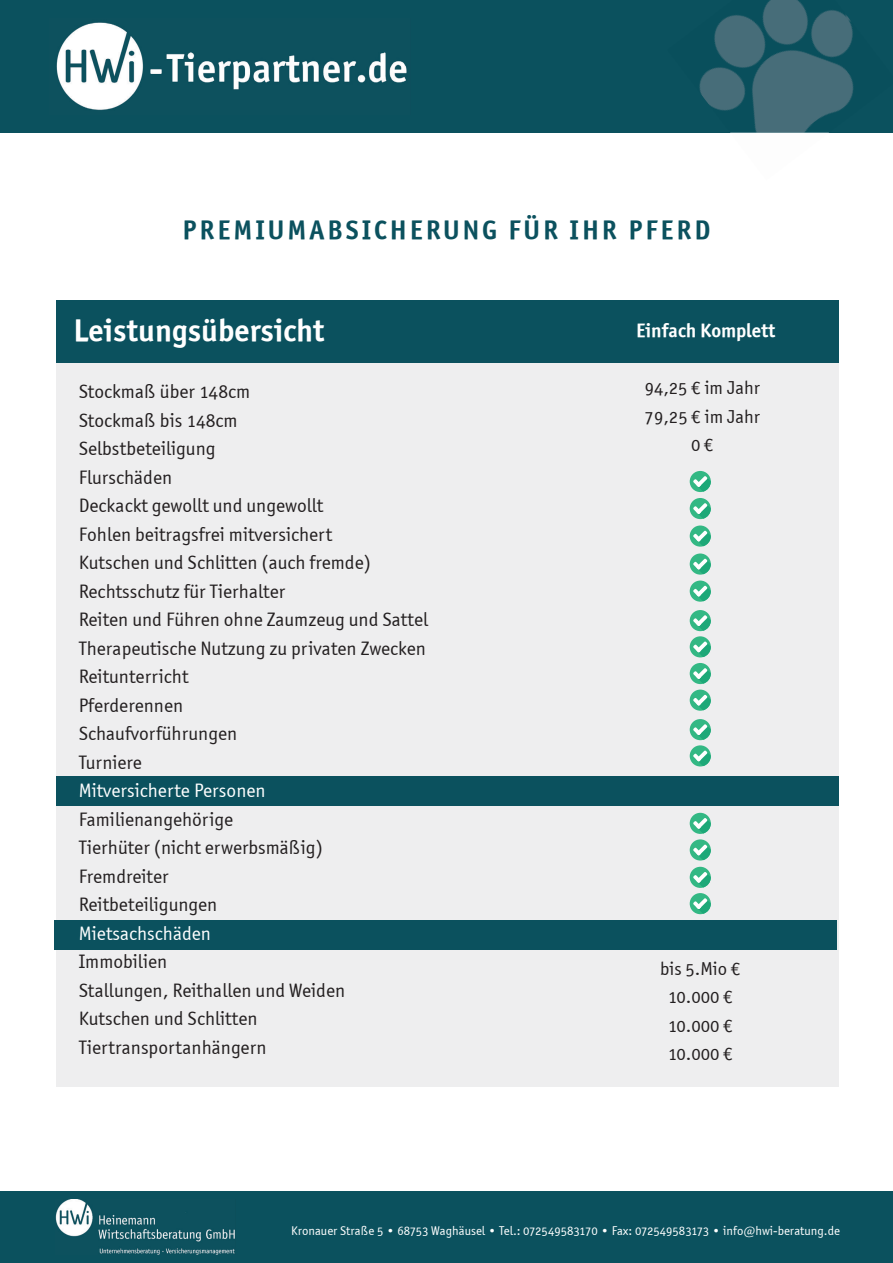
<style>
.page{position:relative;width:893px;height:1263px;background:#fff}
.page>*{position:absolute;margin:0;border:0;box-sizing:border-box;transform-origin:0 0}
.t1{font:31.5px "Officina Sans OSITCTT Bold";color:#fff}
.t2{font:27px "Officina Sans OSITCTT Bold";letter-spacing:.11em;color:#0b515e}
.t3{font:19.5px/28.5px "Officina Sans OSITCTT Book";color:#231f20}
.t4{font:19.5px "Officina Sans OSITCTT Book";color:#fff}
.t5{font:19.5px "Officina Sans OSITCTT Bold";color:#fff}
.t6{font:18.75px/28.5px "Officina Sans OSITCTT Book";color:#231f20;text-align:center}
.t7{font:12.75px "Officina Sans OSITCTT Book";color:#fff}
.s1{font-family:"Officina San ITC"}
.s2{font-family:"Officina Sans OSITCTT Bold"}
</style>
<div class="page">
<div style="left:0;top:0;width:893px;height:132px;background:#0b515e"></div>
<img style="left:56px;top:22px;width:351px;height:88px">
<img style="left:730px;top:132px;width:99px;height:1px">
<img style="left:699px;top:0;width:155px;height:132px">
<div style="left:0;top:1191px;width:893px;height:72px;background:#0b515e"></div>
<img style="left:55px;top:1199px;width:180px;height:55px">
<div style="left:56px;top:300px;width:783px;height:63px;background:#0b515e"></div>
<div style="left:56px;top:363px;width:783px;height:724px;background:#eeeeef"></div>
<div style="left:54px;top:920px;width:783px;height:29px;background:#0b515e"></div>
<div style="left:56px;top:776px;width:783px;height:30px;background:#0b515e"></div>
<div style="left:690px;top:471px;width:21px;height:21px;background:#33b884;border-radius:50%"></div>
<svg style="left:693px;top:476px;width:18px;height:16px"></svg>
<div style="left:690px;top:498px;width:21px;height:21px;background:#33b884;border-radius:50%"></div>
<svg style="left:693px;top:503px;width:18px;height:16px"></svg>
<svg style="left:690px;top:525px;width:21px;height:22px"></svg>
<svg style="left:693px;top:531px;width:18px;height:15px"></svg>
<svg style="left:690px;top:553px;width:21px;height:22px"></svg>
<svg style="left:693px;top:559px;width:18px;height:15px"></svg>
<svg style="left:690px;top:580px;width:21px;height:22px"></svg>
<svg style="left:693px;top:586px;width:18px;height:15px"></svg>
<div style="left:690px;top:610px;width:21px;height:21px;background:#33b884;border-radius:50%"></div>
<svg style="left:693px;top:615px;width:18px;height:16px"></svg>
<div style="left:690px;top:636px;width:21px;height:21px;background:#33b884;border-radius:50%"></div>
<svg style="left:693px;top:641px;width:18px;height:16px"></svg>
<div style="left:690px;top:663px;width:21px;height:21px;background:#33b884;border-radius:50%"></div>
<svg style="left:693px;top:668px;width:18px;height:16px"></svg>
<div style="left:690px;top:690px;width:21px;height:21px;background:#33b884;border-radius:50%"></div>
<svg style="left:693px;top:695px;width:18px;height:15px"></svg>
<div style="left:690px;top:719px;width:21px;height:21px;background:#33b884;border-radius:50%"></div>
<svg style="left:693px;top:724px;width:18px;height:16px"></svg>
<div style="left:690px;top:745px;width:21px;height:21px;background:#33b884;border-radius:50%"></div>
<svg style="left:693px;top:750px;width:18px;height:16px"></svg>
<div style="left:690px;top:813px;width:21px;height:21px;background:#33b884;border-radius:50%"></div>
<svg style="left:693px;top:818px;width:18px;height:15px"></svg>
<div style="left:690px;top:839px;width:21px;height:21px;background:#33b884;border-radius:50%"></div>
<svg style="left:693px;top:844px;width:18px;height:16px"></svg>
<div style="left:690px;top:867px;width:21px;height:21px;background:#33b884;border-radius:50%"></div>
<svg style="left:693px;top:872px;width:18px;height:15px"></svg>
<div style="left:690px;top:893px;width:21px;height:21px;background:#33b884;border-radius:50%"></div>
<svg style="left:693px;top:898px;width:18px;height:16px"></svg>
<h2 class="t2" style="left:183px;top:213px;width:529px">PREMIUMABSICHERUNG FÜR IHR PFERD</h2>
<h1 class="t1" style="left:73px;top:311px;width:253px">Leistungsübersicht</h1>
<p class="t3" style="left:79px;top:377px;width:351px">Stockmaß über 148cm<br>Stockmaß bis 148cm<br>Selbstbeteiligung<br>Flurschäden<br>Deckackt gewollt und ungewollt<br>Fohlen beitragsfrei mitversichert<br>Kutschen und Schlitten (auch fremde)<br>Rechtsschutz für Tierhalter<br>Reiten und Führen ohne Zaumzeug und Sattel<br>Therapeutische Nutzung zu privaten Zwecken<br>Reitunterricht<br>Pferderennen<br>Schaufvorführungen<br>Turniere</p>
<p class="t4" style="left:79px;top:779px;width:188px">Mitversicherte Personen</p>
<p class="t3" style="left:79px;top:805px;width:246px">Familienangehörige<br>Tierhüter (nicht erwerbsmäßig)<br>Fremdreiter<br>Reitbeteiligungen</p>
<p class="t4" style="left:79px;top:922px;width:134px">Mietsachschäden</p>
<p class="t3" style="left:79px;top:947px;width:268px">Immobilien<br>Stallungen, Reithallen und Weiden<br>Kutschen und Schlitten<br>Tiertransportanhängern</p>
<p class="t5" style="left:636px;top:319px;width:141px">Einfach Komplett</p>
<p class="t6" style="left:645px;top:374px;width:117px">94,25 <span class="s1">€</span> im Jahr<br>79,25 <span class="s1">€</span> im Jahr<br>0 <span class="s1">€</span></p>
<p class="t6" style="left:660px;top:954px;width:82px">bis 5.Mio <span class="s1">€<br></span>10.000 <span class="s1">€<br></span>10.000 <span class="s1">€<br></span>10.000 <span class="s1">€</span></p>
<p class="t7" style="left:291px;top:1223px;width:550px">Kronauer Straße 5 <span class="s2">•</span> 68753 Waghäusel <span class="s2">•</span> Tel.: 072549583170 <span class="s2">•</span> Fax: 072549583173 <span class="s2">•</span> info@hwi-beratung.de</p>
</div>
